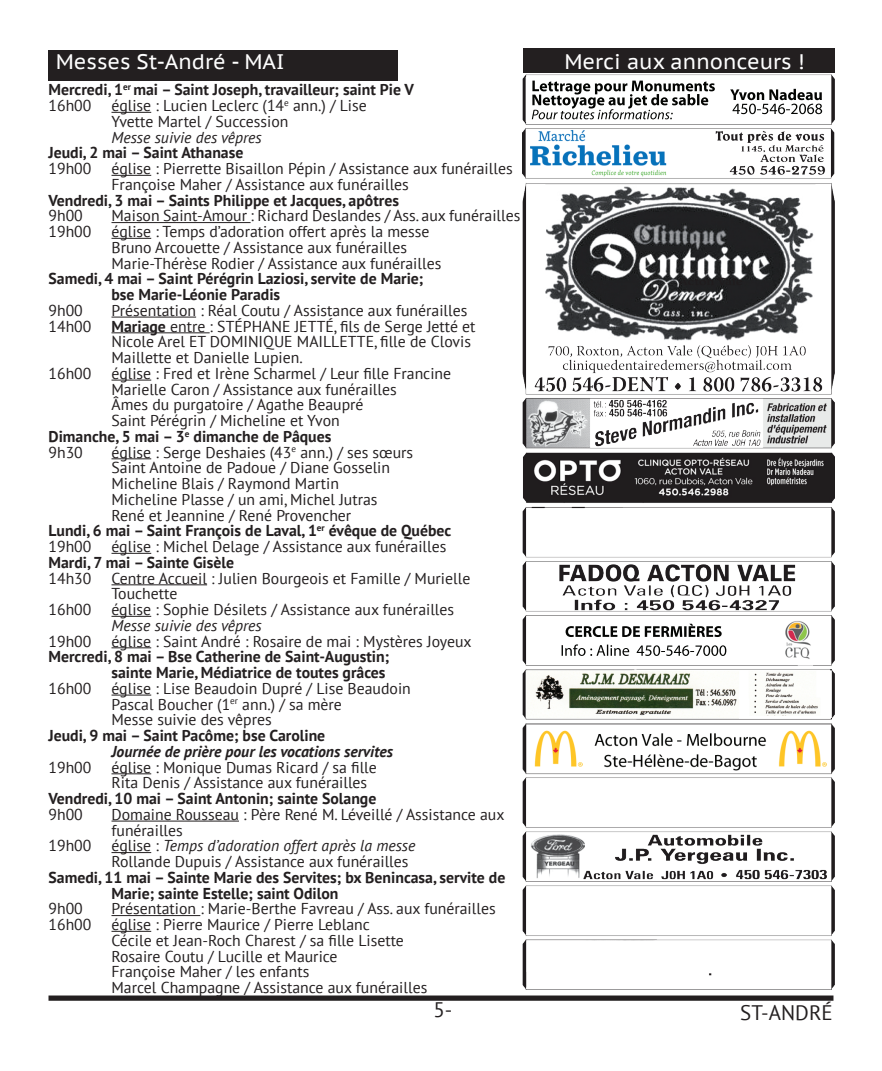
<style>
.page{position:relative;width:882px;height:1071px;background:#fff}
.page>*{position:absolute;margin:0;border:0;box-sizing:border-box;transform-origin:0 0}
.t1{font:21px "PT Sans Caption";color:#fff}
.t2{font:21px "PT Sans";color:#231f20}
.t3{font:15.75px/15.8px "PT Sans";color:#231f20}
.t4{font:700 15.75px/15.8px "PT Sans";color:#231f20}
.t5{font:italic 15.75px "PT Sans";color:#231f20}
.t6{font:italic 700 15.75px "PT Sans";color:#231f20}
.s1{font-weight:400}
.s2{font-weight:700}
.s3{font-style:italic}
</style>
<div class="page">
<div style="left:49px;top:996px;width:784px;height:5px;background:#231f20"></div>
<img style="left:523px;top:74px;width:311px;height:915px">
<div style="left:524px;top:49px;width:311px;height:24px;background:#231f20"></div>
<hr style="left:112px;top:112px;width:39px;height:1px;background:#231f20">
<hr style="left:112px;top:175px;width:39px;height:1px;background:#231f20">
<hr style="left:112px;top:222px;width:139px;height:1px;background:#231f20">
<hr style="left:112px;top:238px;width:39px;height:1px;background:#231f20">
<hr style="left:112px;top:317px;width:84px;height:1px;background:#231f20">
<hr style="left:112px;top:332px;width:98px;height:1px;background:#231f20">
<hr style="left:112px;top:380px;width:39px;height:1px;background:#231f20">
<hr style="left:112px;top:458px;width:39px;height:1px;background:#231f20">
<hr style="left:112px;top:553px;width:39px;height:1px;background:#231f20">
<hr style="left:112px;top:584px;width:95px;height:1px;background:#231f20">
<hr style="left:112px;top:616px;width:39px;height:1px;background:#231f20">
<hr style="left:112px;top:647px;width:39px;height:1px;background:#231f20">
<hr style="left:112px;top:695px;width:39px;height:1px;background:#231f20">
<hr style="left:112px;top:773px;width:39px;height:1px;background:#231f20">
<hr style="left:112px;top:821px;width:127px;height:1px;background:#231f20">
<hr style="left:112px;top:852px;width:39px;height:1px;background:#231f20">
<hr style="left:112px;top:915px;width:88px;height:1px;background:#231f20">
<hr style="left:112px;top:931px;width:39px;height:1px;background:#231f20">
<div style="left:49px;top:50px;width:349px;height:31px;background:#231f20"></div>
<h1 class="t1" style="left:56px;top:48px;width:230px">Messes St-André - MAI</h1>
<p class="t4" style="left:49px;top:82px;width:367px">Mercredi, 1<sup>er</sup> mai – Saint Joseph, travailleur; saint Pie V<br><span class="s1">16h00</span></p>
<p class="t3" style="left:112px;top:97px;width:257px">église : Lucien Leclerc (14<sup>e</sup> ann.) / Lise<br>Yvette Martel / Succession</p>
<p class="t5" style="left:112px;top:127px;width:152px">Messe suivie des vêpres</p>
<p class="t4" style="left:49px;top:145px;width:196px">Jeudi, 2 mai – Saint Athanase</p>
<p class="t3" style="left:49px;top:160px;width:44px">19h00</p>
<p class="t3" style="left:112px;top:160px;width:403px">église : Pierrette Bisaillon Pépin / Assistance aux funérailles<br>Françoise Maher / Assistance aux funérailles</p>
<p class="t4" style="left:49px;top:192px;width:352px">Vendredi, 3 mai – Saints Philippe et Jacques, apôtres</p>
<p class="t3" style="left:49px;top:208px;width:36px">9h00</p>
<p class="t3" style="left:112px;top:208px;width:410px">Maison Saint-Amour : Richard Deslandes / Ass. aux funérailles</p>
<p class="t3" style="left:49px;top:223px;width:44px">19h00</p>
<p class="t3" style="left:112px;top:223px;width:331px">église : Temps d’adoration offert après la messe<br>Bruno Arcouette / Assistance aux funérailles<br>Marie-Thérèse Rodier / Assistance aux funérailles</p>
<p class="t4" style="left:112px;top:271px;width:313px;text-indent:-63px">Samedi, 4 mai – Saint Pérégrin Laziosi, servite de Marie; bse Marie-Léonie Paradis</p>
<p class="t3" style="left:49px;top:302px;width:36px">9h00</p>
<p class="t3" style="left:112px;top:302px;width:357px">Présentation : Réal Coutu / Assistance aux funérailles</p>
<p class="t3" style="left:49px;top:318px;width:44px">14h00</p>
<p class="t3" style="left:112px;top:318px;width:366px"><span class="s2">Mariage</span> entre : STÉPHANE JETTÉ, fils de Serge Jetté et<br>Nicole Arel ET DOMINIQUE MAILLETTE, fille de Clovis<br>Maillette et Danielle Lupien.</p>
<p class="t3" style="left:49px;top:365px;width:44px">16h00</p>
<p class="t3" style="left:112px;top:365px;width:341px">église : Fred et Irène Scharmel / Leur fille Francine</p>
<p class="t3" style="left:112px;top:381px;width:287px">Marielle Caron / Assistance aux funérailles</p>
<p class="t3" style="left:112px;top:397px;width:254px">Âmes du purgatoire / Agathe Beaupré</p>
<p class="t3" style="left:112px;top:412px;width:230px">Saint Pérégrin / Micheline et Yvon</p>
<p class="t4" style="left:49px;top:428px;width:284px">Dimanche, 5 mai – 3<sup>e</sup> dimanche de Pâques</p>
<p class="t3" style="left:49px;top:444px;width:36px">9h30</p>
<p class="t3" style="left:112px;top:444px;width:303px">église : Serge Deshaies (43<sup>e</sup> ann.) / ses sœurs</p>
<p class="t3" style="left:112px;top:460px;width:280px">Saint Antoine de Padoue / Diane Gosselin</p>
<p class="t3" style="left:112px;top:475px;width:229px">Micheline Blais / Raymond Martin</p>
<p class="t3" style="left:112px;top:491px;width:268px">Micheline Plasse / un ami, Michel Jutras</p>
<p class="t3" style="left:112px;top:507px;width:241px">René et Jeannine / René Provencher</p>
<p class="t4" style="left:49px;top:523px;width:404px">Lundi, 6 mai – Saint François de Laval, 1<sup>er</sup> évêque de Québec</p>
<p class="t3" style="left:49px;top:538px;width:44px">19h00</p>
<p class="t3" style="left:112px;top:538px;width:336px">église : Michel Delage / Assistance aux funérailles</p>
<p class="t4" style="left:49px;top:554px;width:187px">Mardi, 7 mai – Sainte Gisèle</p>
<p class="t3" style="left:49px;top:570px;width:44px">14h30</p>
<p class="t3" style="left:112px;top:570px;width:360px">Centre Accueil : Julien Bourgeois et Famille / Murielle<br>Touchette</p>
<p class="t3" style="left:49px;top:601px;width:44px">16h00</p>
<p class="t3" style="left:112px;top:601px;width:344px">église : Sophie Désilets / Assistance aux funérailles</p>
<p class="t5" style="left:112px;top:615px;width:152px">Messe suivie des vêpres</p>
<p class="t3" style="left:49px;top:633px;width:44px">19h00</p>
<p class="t3" style="left:112px;top:633px;width:362px">église : Saint André : Rosaire de mai : Mystères Joyeux</p>
<p class="t4" style="left:49px;top:649px;width:342px;text-align:right">Mercredi, 8 mai – Bse Catherine de Saint-Augustin; sainte Marie, Médiatrice de toutes grâces</p>
<p class="t3" style="left:49px;top:680px;width:44px">16h00</p>
<p class="t3" style="left:112px;top:680px;width:301px">église : Lise Beaudoin Dupré / Lise Beaudoin<br>Pascal Boucher (1<sup>er</sup> ann.) / sa mère<br>Messe suivie des vêpres</p>
<p class="t4" style="left:49px;top:727px;width:278px">Jeudi, 9 mai – Saint Pacôme; bse Caroline</p>
<p class="t6" style="left:112px;top:741px;width:283px">Journée de prière pour les vocations servites</p>
<p class="t3" style="left:49px;top:759px;width:44px">19h00</p>
<p class="t3" style="left:112px;top:759px;width:267px">église : Monique Dumas Ricard / sa fille<br>Rita Denis / Assistance aux funérailles</p>
<p class="t4" style="left:49px;top:790px;width:329px">Vendredi, 10 mai – Saint Antonin; sainte Solange</p>
<p class="t3" style="left:49px;top:806px;width:36px">9h00</p>
<p class="t3" style="left:112px;top:806px;width:395px">Domaine Rousseau : Père René M. Léveillé / Assistance aux funérailles</p>
<p class="t3" style="left:49px;top:838px;width:44px">19h00</p>
<p class="t3" style="left:112px;top:838px;width:306px">église : <span class="s3">Temps d’adoration offert après la messe<br></span>Rollande Dupuis / Assistance aux funérailles</p>
<p class="t4" style="left:112px;top:869px;width:395px;text-indent:-63px">Samedi, 11 mai – Sainte Marie des Servites; bx Benincasa, servite de<br>Marie; sainte Estelle; saint Odilon</p>
<p class="t3" style="left:49px;top:901px;width:36px">9h00</p>
<p class="t3" style="left:112px;top:901px;width:386px">Présentation : Marie-Berthe Favreau / Ass. aux funérailles</p>
<p class="t3" style="left:49px;top:916px;width:44px">16h00</p>
<p class="t3" style="left:112px;top:916px;width:317px">église : Pierre Maurice / Pierre Leblanc<br>Cécile et Jean-Roch Charest / sa fille Lisette Rosaire Coutu / Lucille et Maurice<br>Françoise Maher / les enfants<br>Marcel Champagne / Assistance aux funérailles</p>
<h1 class="t2" style="left:433px;top:996px;width:21px">5-</h1>
<h1 class="t1" style="left:564px;top:48px;width:242px">Merci aux annonceurs !</h1>
<h1 class="t2" style="left:740px;top:999px;width:94px">ST-ANDRÉ</h1>
</div>
